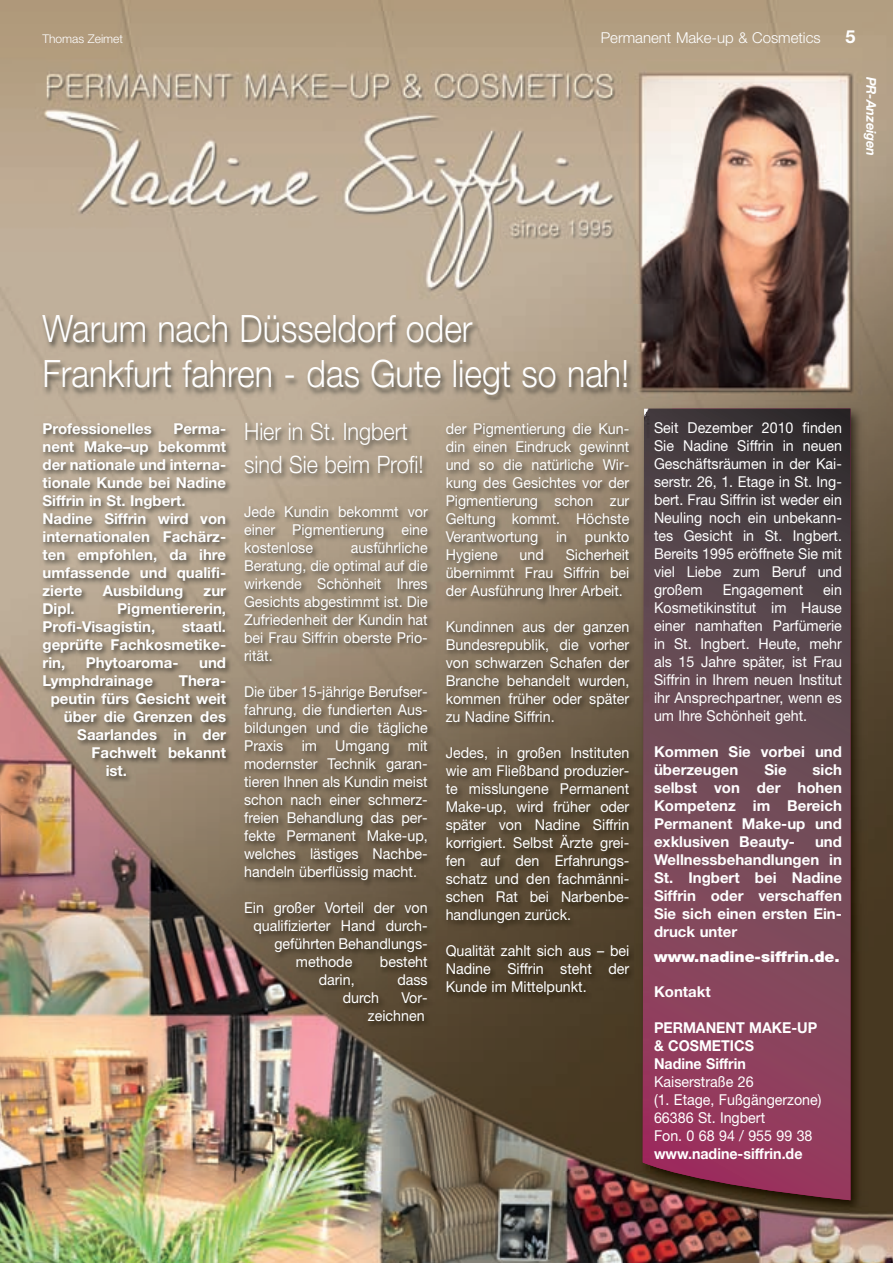
<style>
.page{position:relative;width:893px;height:1263px;background:#fff}
.page>*{position:absolute;margin:0;border:0;box-sizing:border-box;transform-origin:0 0}
.t1{font:300 37.8px/45.3px "Helvetica Neue";color:#fff;scale:.9 1}
.t2{font:300 24px/33.2px "Helvetica Neue";color:#fff;scale:.9 1}
.t3{font:700 18px "Helvetica Neue";color:#fff}
.t4{font:15px/18px "Helvetica Neue";color:#fff;text-align:justify;scale:.95 1}
.t5{font:700 15px/18px "Helvetica Neue";color:#fff}
.t6{font:700 15px/18px "Helvetica Neue";color:#fff;scale:.95 1}
.t7{font:300 15px "Helvetica Neue";color:#fff}
.t8{font:900 15px "Helvetica Neue";color:#fff;scale:1.05 1}
.t9{font:italic 700 13.5px "Helvetica Neue";color:#fff;scale:.95 1}
.t10{font:300 12px "Helvetica Neue";color:#fff}
</style>
<div class="page">
<img style="left:0;top:0;width:893px;height:1263px">
<img style="left:634px;top:400px;width:234px;height:818px">
<svg style="left:643px;top:408px;width:207px;height:792px;background:#6e4352"></svg>
<img style="left:28px;top:415px;width:621px;height:756px">
<img style="left:643px;top:416px;width:6px;height:749px">
<img style="left:35px;top:305px;width:637px;height:110px">
<img style="left:644px;top:409px;width:28px;height:7px">
<img style="left:35px;top:415px;width:599px;height:1px">
<svg style="left:634px;top:415px;width:15px;height:1px"></svg>
<p class="t10" style="left:43px;top:35px;width:82px">Thomas Zeimet</p>
<p class="t7" style="left:601px;top:33px;width:221px">Permanent Make-up &amp; Cosmetics</p>
<p class="t3" style="left:845px;top:30px;width:12px">5</p>
<p class="t9" style="left:876px;top:77px;width:86px;rotate:90deg">PR-Anzeigen</p>
<h1 class="t1" style="left:43px;top:309px;width:654px">Warum nach Düsseldorf oder<br>Frankfurt fahren - das Gute liegt so nah!</h1>
<p class="t5" style="left:43px;top:421px;width:185px;text-indent:131px">Perma&shy;nent Make–up bekommt der nationale und interna&shy;tionale Kunde bei Nadine<br>Siffrin in St. Ingbert.<br>Nadine Siffrin wird von internationalen Fachärz&shy;ten empfohlen, da ihre umfassende und qualifi&shy;zierte</p>
<p class="t5" style="left:43px;top:421px;width:111px">Professionelles</p>
<p class="t5" style="left:103px;top:583px;width:82px">Ausbildung</p>
<p class="t5" style="left:204px;top:583px;width:24px">zur</p>
<p class="t5" style="left:43px;top:601px;width:34px">Dipl.</p>
<p class="t5" style="left:43px;top:601px;width:185px;text-indent:75px">Pigmentiererin,<br>Profi-Visagistin,</p>
<p class="t5" style="left:43px;top:619px;width:185px;text-align:justify;text-indent:140px">staatl. geprüfte Fachkosmetike&shy;rin,</p>
<p class="t5" style="left:86px;top:655px;width:94px">Phytoaroma-</p>
<p class="t5" style="left:199px;top:655px;width:28px">und</p>
<p class="t5" style="left:43px;top:673px;width:112px">Lymphdrainage</p>
<p class="t5" style="left:179px;top:673px;width:49px">Thera-</p>
<p class="t5" style="left:51px;top:691px;width:177px">peutin fürs Gesicht weit</p>
<p class="t5" style="left:64px;top:709px;width:164px">über die Grenzen des</p>
<p class="t5" style="left:77px;top:727px;width:150px">Saarlandes in der</p>
<p class="t5" style="left:91px;top:745px;width:136px">Fachwelt bekannt</p>
<p class="t5" style="left:106px;top:763px;width:23px">ist.</p>
<h2 class="t2" style="left:244px;top:417px;width:201px">Hier in St. Ingbert sind Sie beim Profi!</h2>
<p class="t4" style="left:244px;top:504px;width:195px">Jede Kundin bekommt vor einer Pigmentierung eine kostenlose</p>
<p class="t4" style="left:244px;top:540px;width:195px;text-indent:107px">ausführliche Beratung, die optimal auf die wirkende Schönheit Ihres Gesichts abgestimmt ist. Die Zufriedenheit der Kundin hat bei Frau Siffrin oberste Prio&shy;rität.</p>
<p class="t4" style="left:244px;top:684px;width:195px">Die über 15-jährige Berufser&shy;fahrung, die fundierten Aus&shy;bildungen und die tägliche Praxis im Umgang mit modernster Technik garan&shy;tieren Ihnen als Kundin meist schon nach einer schmerz&shy;freien Behandlung das per&shy;fekte Permanent Make-up, welches lästiges Nachbe&shy;handeln überflüssig macht.</p>
<p class="t4" style="left:244px;top:900px;width:195px">Ein großer Vorteil der von</p>
<p class="t4" style="left:253px;top:918px;width:185px">qualifizierter Hand durch-</p>
<p class="t4" style="left:274px;top:936px;width:163px">geführten Behandlungs-</p>
<p class="t4" style="left:296px;top:954px;width:61px">methode</p>
<p class="t4" style="left:380px;top:954px;width:52px">besteht</p>
<p class="t4" style="left:319px;top:972px;width:39px">da rin,</p>
<p class="t4" style="left:397px;top:972px;width:33px">dass</p>
<p class="t4" style="left:343px;top:990px;width:40px">durch</p>
<p class="t4" style="left:368px;top:990px;width:64px;text-align:right">Vor&shy;zeichnen</p>
<p class="t4" style="left:446px;top:421px;width:195px">der Pigmentierung die Kun&shy;din einen Eindruck gewinnt und so die natürliche Wir&shy;kung des Gesichtes vor der Pigmentierung schon zur Geltung kommt. Höchste Verantwortung in punkto Hygiene</p>
<p class="t4" style="left:446px;top:547px;width:195px;text-indent:120px">Sicherheit übernimmt Frau Siffrin bei der Ausführung Ihrer Arbeit.</p>
<p class="t4" style="left:446px;top:619px;width:195px">Kundinnen aus der ganzen Bundesrepublik, die vorher von schwarzen Schafen der Branche behandelt wurden, kommen früher oder später zu Nadine Siffrin.</p>
<p class="t4" style="left:446px;top:745px;width:195px">Jedes, in großen Instituten wie am Fließband produzier&shy;te misslungene Permanent Make-up, wird früher oder später von Nadine Siffrin korrigiert. Selbst Ärzte grei&shy;fen auf den Erfahrungs&shy;schatz und den fachmänni&shy;schen Rat bei Narbenbe&shy;handlungen zurück.</p>
<p class="t4" style="left:446px;top:943px;width:195px">Qualität zahlt sich aus – bei Nadine Siffrin steht der Kunde im Mittelpunkt.</p>
<p class="t4" style="left:520px;top:547px;width:27px">und</p>
<p class="t4" style="left:654px;top:420px;width:199px">Seit Dezember 2010 finden Sie Nadine Siffrin in neuen Geschäftsräumen in der Kai&shy;serstr. 26, 1. Etage in St. Ing&shy;bert. Frau Siffrin ist weder ein Neuling noch ein unbekann&shy;tes Gesicht in St. Ingbert.<br>Bereits 1995 eröffnete Sie mit viel Liebe zum Beruf und großem</p>
<p class="t4" style="left:654px;top:582px;width:199px;text-indent:169px">ein Kosmetikinstitut im Hause einer namhaften Parfümerie in St. Ingbert. Heute, mehr als 15 Jahre später, ist Frau Siffrin in Ihrem neuen Institut ihr Ansprechpartner, wenn es um Ihre Schönheit geht.</p>
<p class="t5" style="left:654px;top:744px;width:189px">Kommen Sie vorbei und überzeugen</p>
<p class="t4" style="left:723px;top:582px;width:86px">Engagement</p>
<p class="t5" style="left:764px;top:762px;width:24px">Sie</p>
<p class="t5" style="left:654px;top:762px;width:189px;text-align:justify;text-indent:159px">sich selbst von der hohen Kompetenz im Bereich Permanent Make-up und exklusiven Beauty-</p>
<p class="t5" style="left:654px;top:834px;width:189px;text-align:justify;text-indent:161px">und Wellnessbehandlungen in St. Ingbert bei Nadine Siffrin oder verschaffen Sie sich einen ersten Ein&shy;druck unter</p>
<p class="t8" style="left:654px;top:952px;width:178px">www.nadine-siffrin.de.</p>
<p class="t5" style="left:654px;top:984px;width:58px">Kontakt</p>
<p class="t6" style="left:654px;top:1020px;width:173px">PERMANENT MAKE-UP &amp; COSMETICS<br>Nadine Siffrin</p>
<p class="t4" style="left:654px;top:1074px;width:178px;text-align:left">Kaiserstraße 26<br>(1. Etage, Fußgängerzone)<br>66386 St. Ingbert<br>Fon. 0 68 94 / 955 99 38</p>
<p class="t6" style="left:654px;top:1146px;width:158px">www.nadine-siffrin.de</p>
</div>
